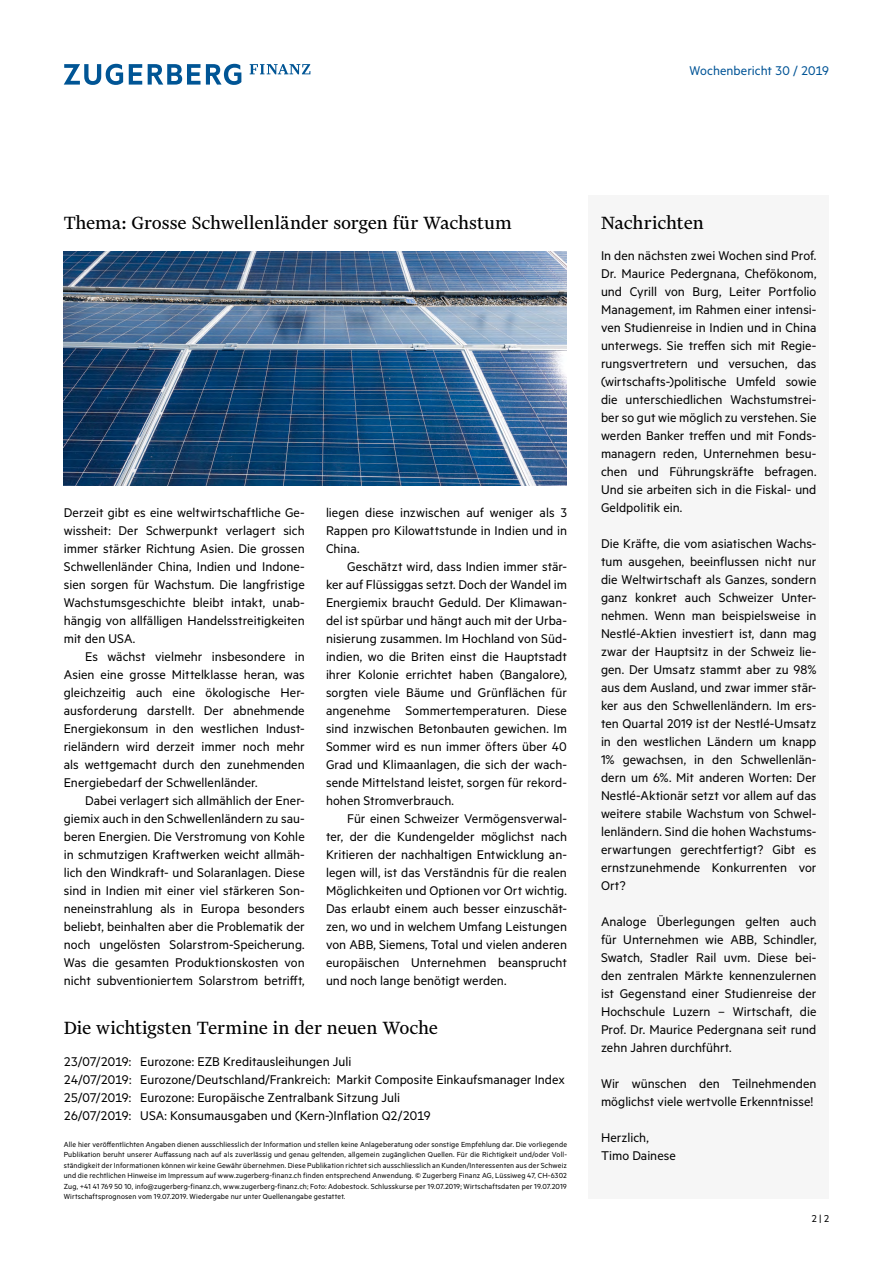
<style>
.page{position:relative;width:893px;height:1263px;background:#fff}
.page>*{position:absolute;margin:0;border:0;box-sizing:border-box;transform-origin:0 0}
.t1{font:21px "Financier Text";letter-spacing:-.005em;color:#000}
.t2{font:14.25px/18px "Metric";color:#000;text-align:justify}
.t3{font:14.25px "Metric";color:#005496}
.t4{font:11.25px "Metric";color:#000}
.t5{font:8.25px/10.5px "Metric";letter-spacing:.015em;color:#000;text-align:justify}
</style>
<div class="page">
<svg style="left:129px;top:64px;width:13px;height:21px"></svg>
<svg style="left:148px;top:64px;width:52px;height:21px"></svg>
<svg style="left:64px;top:64px;width:59px;height:21px"></svg>
<svg style="left:206px;top:64px;width:35px;height:21px"></svg>
<svg style="left:250px;top:64px;width:60px;height:10px"></svg>
<img style="left:64px;top:251px;width:503px;height:234px">
<div style="left:588px;top:196px;width:241px;height:1003px;background:#f6f6f6"></div>
<p class="t3" style="left:690px;top:62px;width:141px">Wochenbericht 30 / 2019</p>
<h1 class="t1" style="left:64px;top:212px;width:450px">Thema: Grosse Schwellenländer sorgen für Wachstum</h1>
<p class="t2" style="left:64px;top:503px;width:242px">Derzeit gibt es eine weltwirtschaftliche Ge&shy;wissheit: Der Schwerpunkt verlagert sich immer stärker Richtung Asien. Die grossen Schwellenländer China, Indien und Indone&shy;sien sorgen für Wachstum. Die langfristige Wachstumsgeschichte bleibt intakt, unab&shy;hängig von allfälligen Handelsstreitigkeiten mit den USA.</p>
<p class="t2" style="left:64px;top:647px;width:242px;text-indent:21px">Es wächst vielmehr insbesondere in Asien eine grosse Mittelklasse heran, was gleichzeitig auch eine ökologische Her&shy;ausforderung darstellt. Der abnehmende Energiekonsum in den westlichen Indust&shy;rieländern wird derzeit immer noch mehr als wettgemacht durch den zunehmenden Energiebedarf der Schwellenländer.</p>
<p class="t2" style="left:64px;top:791px;width:242px;text-indent:21px">Dabei verlagert sich allmählich der Ener&shy;giemix auch in den Schwellenländern zu sau&shy;beren Energien. Die Verstromung von Kohle in schmutzigen Kraftwerken weicht allmäh&shy;lich den Windkraft- und Solaranlagen. Diese sind in Indien mit einer viel stärkeren Son&shy;neneinstrahlung als in Europa besonders beliebt, beinhalten aber die Problematik der noch ungelösten Solarstrom-Speicherung.<br>Was die gesamten Produktionskosten von nicht subventioniertem Solarstrom betrifft,</p>
<p class="t2" style="left:326px;top:503px;width:242px">liegen diese inzwischen auf weniger als 3<br>Rappen pro Kilowattstunde in Indien und in China.</p>
<p class="t2" style="left:326px;top:557px;width:242px;text-indent:21px">Geschätzt wird, dass Indien immer stär&shy;ker auf Flüssiggas setzt. Doch der Wandel im Energiemix braucht Geduld. Der Klimawan&shy;del ist spürbar und hängt auch mit der Urba&shy;nisierung zusammen. Im Hochland von Süd&shy;indien, wo die Briten einst die Hauptstadt ihrer Kolonie errichtet haben (Bangalore), sorgten viele Bäume und Grünflächen für angenehme Sommertemperaturen. Diese sind inzwischen Betonbauten gewichen. Im Sommer wird es nun immer öfters über 40<br>Grad und Klimaanlagen, die sich der wach&shy;sende Mittelstand leistet, sorgen für rekord&shy;hohen Stromverbrauch.</p>
<p class="t2" style="left:326px;top:809px;width:242px;text-indent:21px">Für einen Schweizer Vermögensverwal&shy;ter, der die Kundengelder möglichst nach Kritieren der nachhaltigen Entwicklung an&shy;legen will, ist das Verständnis für die realen Möglichkeiten und Optionen vor Ort wichtig.<br>Das erlaubt einem auch besser einzuschät&shy;zen, wo und in welchem Umfang Leistungen von ABB, Siemens, Total und vielen anderen europäischen Unternehmen beansprucht und noch lange benötigt werden.</p>
<h1 class="t1" style="left:64px;top:1016px;width:376px">Die wichtigsten Termine in der neuen Woche</h1>
<p class="t2" style="left:64px;top:1052px;width:503px;text-align:left">23/07/2019: Eurozone: EZB Kreditausleihungen Juli<br>24/07/2019: Eurozone/Deutschland/Frankreich: Markit Composite Einkaufsmanager Index 25/07/2019: Eurozone: Europäische Zentralbank Sitzung Juli<br>26/07/2019: USA: Konsumausgaben und (Kern-)Inflation Q2/2019</p>
<p class="t5" style="left:64px;top:1138px;width:505px">Alle hier veröffentlichten Angaben dienen ausschliesslich der Information und stellen keine Anlageberatung oder sonstige Empfehlung dar. Die vorliegende Publikation beruht unserer Auffassung nach auf als zuverlässig und genau geltenden, allgemein zugänglichen Quellen. Für die Richtigkeit und/oder Voll&shy;ständigkeit der Informationen können wir keine Gewähr übernehmen. Diese Publikation richtet sich ausschliesslich an Kunden/Interessenten aus der Schweiz und die rechtlichen Hinweise im Impressum auf www.zugerberg-finanz.ch finden entsprechend Anwendung. © Zugerberg Finanz AG, Lüssiweg 47, CH-6302<br>Zug, +41 41 769 50 10, info@zugerberg-finanz.ch, www.zugerberg-finanz.ch; Foto: Adobestock. Schlusskurse per 19.07.2019; Wirtschaftsdaten per 19.07.2019<br>Wirtschaftsprognosen vom 19.07.2019. Wiedergabe nur unter Quellenangabe gestattet.</p>
<h1 class="t1" style="left:601px;top:212px;width:104px">Nachrichten</h1>
<p class="t2" style="left:601px;top:246px;width:217px">In den nächsten zwei Wochen sind Prof.<br>Dr. Maurice Pedergnana, Chefökonom, und Cyrill von Burg, Leiter Portfolio Management, im Rahmen einer intensi&shy;ven Studienreise in Indien und in China unterwegs. Sie treffen sich mit Regie&shy;rungsvertretern und versuchen, das (wirtschafts-)politische Umfeld sowie die unterschiedlichen Wachstumstrei&shy;ber so gut wie möglich zu verstehen. Sie werden Banker treffen und mit Fonds&shy;managern reden, Unternehmen besu&shy;chen und Führungskräfte befragen.<br>Und sie arbeiten sich in die Fiskal- und Geldpolitik ein.</p>
<p class="t2" style="left:601px;top:534px;width:217px">Die Kräfte, die vom asiatischen Wachs&shy;tum ausgehen, beeinflussen nicht nur die Weltwirtschaft als Ganzes, sondern ganz konkret auch Schweizer Unter&shy;nehmen. Wenn man beispielsweise in Nestlé-Aktien investiert ist, dann mag zwar der Hauptsitz in der Schweiz lie&shy;gen. Der Umsatz stammt aber zu 98% aus dem Ausland, und zwar immer stär&shy;ker aus den Schwellenländern. Im ers&shy;ten Quartal 2019 ist der Nestlé-Umsatz in den westlichen Ländern um knapp 1% gewachsen, in den Schwellenlän&shy;dern um 6%. Mit anderen Worten: Der Nestlé-Aktionär setzt vor allem auf das weitere stabile Wachstum von Schwel&shy;lenländern. Sind die hohen Wachstums&shy;erwartungen gerechtfertigt? Gibt es ernstzunehmende Konkurrenten vor Ort?</p>
<p class="t2" style="left:601px;top:912px;width:217px">Analoge Überlegungen gelten auch für Unternehmen wie ABB, Schindler, Swatch, Stadler Rail uvm. Diese bei&shy;den zentralen Märkte kennenzulernen ist Gegenstand einer Studienreise der Hochschule Luzern – Wirtschaft, die Prof. Dr. Maurice Pedergnana seit rund zehn Jahren durchführt.</p>
<p class="t2" style="left:601px;top:1074px;width:217px">Wir wünschen den Teilnehmenden möglichst viele wertvolle Erkenntnisse!</p>
<p class="t2" style="left:601px;top:1128px;width:76px">Herzlich,<br>Timo Dainese</p>
<p class="t4" style="left:812px;top:1212px;width:19px">2 | 2</p>
</div>
